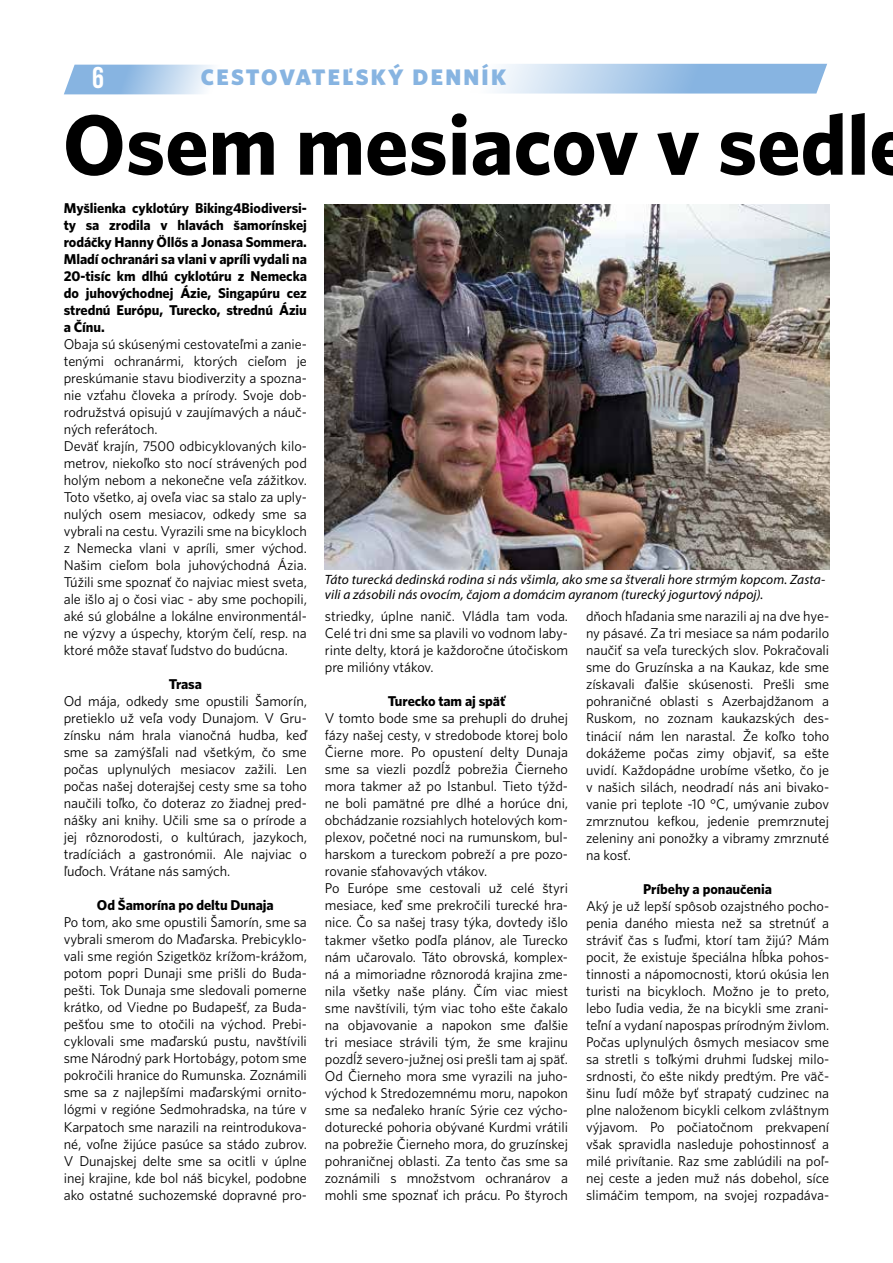
<style>
.page{position:relative;width:893px;height:1263px;background:#fff}
.page>*{position:absolute;margin:0;border:0;box-sizing:border-box;transform-origin:0 0}
.t1{font:85.5px "Whitney CE Bold";color:#000}
.t2{font:30px "Bebas Neue";color:#fff}
.t3{font:22.5px "Whitney CE Black";letter-spacing:.1em;color:#87b4e1}
.t4{font:14.25px/17px "Whitney C Ebook";letter-spacing:-.005em;color:#000;text-align:justify}
.t5{font:14.25px/17px "Whitney CE Bold";letter-spacing:-.005em;color:#000;text-align:justify}
.t6{font:italic 13.5px/15px "Myriad Pro";letter-spacing:.01em;color:#000}
</style>
<div class="page">
<svg style="left:64px;top:65px;width:149px;height:29px;background:#aeccea"></svg>
<svg style="left:495px;top:64px;width:332px;height:30px;background:#accbea"></svg>
<img style="left:325px;top:204px;width:504px;height:366px">
<h2 class="t2" style="left:92px;top:61px;width:13px">6</h2>
<h3 class="t3" style="left:201px;top:63px;width:307px">CESTOVATEĽSKÝ DENNÍK</h3>
<h1 class="t1" style="left:63px;top:94px;width:851px">Osem mesiacov v sedle</h1>
<p class="t5" style="left:64px;top:199px;width:245px">Myšlienka cyklotúry Biking4Biodiversi&shy;ty sa zrodila v hlavách šamorínskej rodáčky Hanny Öllős a Jonasa Sommera.<br>Mladí ochranári sa vlani v apríli vydali na 20-tisíc km dlhú cyklotúru z Nemecka do juhovýchodnej Ázie, Singapúru cez strednú Európu, Turecko, strednú Áziu a Čínu.</p>
<p class="t4" style="left:64px;top:335px;width:245px;text-align:left">Obaja sú skúsenými cestovateľmi a zanie&shy;tenými ochranármi, ktorých cieľom je preskúmanie stavu biodiverzity a spozna&shy;nie vzťahu človeka a prírody. Svoje dob&shy;rodružstvá opisujú v zaujímavých a náuč&shy;ných referátoch.<br>Deväť krajín, 7500 odbicyklovaných kilo&shy;metrov, niekoľko sto nocí strávených pod holým nebom a nekonečne veľa zážitkov.<br>Toto všetko, aj oveľa viac sa stalo za uply&shy;nulých osem mesiacov, odkedy sme sa vybrali na cestu. Vyrazili sme na bicykloch z Nemecka vlani v apríli, smer východ.<br>Našim cieľom bola juhovýchodná Ázia.<br>Túžili sme spoznať čo najviac miest sveta, ale išlo aj o čosi viac - aby sme pochopili, aké sú globálne a lokálne environmentál&shy;ne výzvy a úspechy, ktorým čelí, resp. na ktoré môže stavať ľudstvo do budúcna.</p>
<p class="t5" style="left:169px;top:675px;width:35px">Trasa</p>
<p class="t4" style="left:64px;top:692px;width:245px">Od mája, odkedy sme opustili Šamorín, pretieklo už veľa vody Dunajom. V Gru&shy;zínsku nám hrala vianočná hudba, keď sme sa zamýšľali nad všetkým, čo sme počas uplynulých mesiacov zažili. Len počas našej doterajšej cesty sme sa toho naučili toľko, čo doteraz zo žiadnej pred&shy;nášky ani knihy. Učili sme sa o prírode a jej rôznorodosti, o kultúrach, jazykoch, tradíciách a gastronómii. Ale najviac o ľuďoch. Vrátane nás samých.</p>
<p class="t5" style="left:97px;top:896px;width:178px">Od Šamorína po deltu Dunaja</p>
<p class="t4" style="left:64px;top:914px;width:245px">Po tom, ako sme opustili Šamorín, sme sa vybrali smerom do Maďarska. Prebicyklo&shy;vali sme región Szigetköz krížom-krážom, potom popri Dunaji sme prišli do Buda&shy;pešti. Tok Dunaja sme sledovali pomerne krátko, od Viedne po Budapešť, za Buda&shy;pešťou sme to otočili na východ. Prebi&shy;cyklovali sme maďarskú pustu, navštívili sme Národný park Hortobágy, potom sme pokročili hranice do Rumunska. Zoznámili sme sa z najlepšími maďarskými ornito&shy;lógmi v regióne Sedmohradska, na túre v Karpatoch sme narazili na reintrodukova&shy;né, voľne žijúce pasúce sa stádo zubrov.<br>V Dunajskej delte sme sa ocitli v úplne inej krajine, kde bol náš bicykel, podobne ako ostatné suchozemské dopravné pro-</p>
<p class="t6" style="left:325px;top:572px;width:502px">Táto turecká dedinská rodina si nás všimla, ako sme sa štverali hore strmým kopcom. Zasta&shy;vili a zásobili nás ovocím, čajom a domácim ayranom (turecký jogurtový nápoj).</p>
<p class="t4" style="left:325px;top:608px;width:245px">striedky, úplne nanič. Vládla tam voda.<br>Celé tri dni sme sa plavili vo vodnom laby&shy;rinte delty, ktorá je každoročne útočiskom pre milióny vtákov.</p>
<p class="t5" style="left:388px;top:692px;width:119px">Turecko tam aj späť</p>
<p class="t4" style="left:325px;top:710px;width:245px;text-align:left">V tomto bode sme sa prehupli do druhej fázy našej cesty, v stredobode ktorej bolo Čierne more. Po opustení delty Dunaja sme sa viezli pozdĺž pobrežia Čierneho mora takmer až po Istanbul. Tieto týžd&shy;ne boli pamätné pre dlhé a horúce dni, obchádzanie rozsiahlych hotelových kom&shy;plexov, početné noci na rumunskom, bul&shy;harskom a tureckom pobreží a pre pozo&shy;rovanie sťahovavých vtákov.<br>Po Európe sme cestovali už celé štyri mesiace, keď sme prekročili turecké hra&shy;nice. Čo sa našej trasy týka, dovtedy išlo takmer všetko podľa plánov, ale Turecko nám učarovalo. Táto obrovská, komplex&shy;ná a mimoriadne rôznorodá krajina zme&shy;nila všetky naše plány. Čím viac miest sme navštívili, tým viac toho ešte čakalo na objavovanie a napokon sme ďalšie tri mesiace strávili tým, že sme krajinu pozdĺž severo-južnej osi prešli tam aj späť.<br>Od Čierneho mora sme vyrazili na juho&shy;východ k Stredozemnému moru, napokon sme sa neďaleko hraníc Sýrie cez výcho&shy;doturecké pohoria obývané Kurdmi vrátili na pobrežie Čierneho mora, do gruzínskej pohraničnej oblasti. Za tento čas sme sa zoznámili s množstvom ochranárov a mohli sme spoznať ich prácu. Po štyroch</p>
<p class="t4" style="left:586px;top:608px;width:245px">dňoch hľadania sme narazili aj na dve hye&shy;ny pásavé. Za tri mesiace sa nám podarilo naučiť sa veľa tureckých slov. Pokračovali sme do Gruzínska a na Kaukaz, kde sme získavali ďalšie skúsenosti. Prešli sme pohraničné oblasti s Azerbajdžanom a Ruskom, no zoznam kaukazských des&shy;tinácií nám len narastal. Že koľko toho dokážeme počas zimy objaviť, sa ešte uvidí. Každopádne urobíme všetko, čo je v našich silách, neodradí nás ani bivako&shy;vanie pri teplote -10 °C, umývanie zubov zmrznutou kefkou, jedenie premrznutej zeleniny ani ponožky a vibramy zmrznuté na kosť.</p>
<p class="t5" style="left:643px;top:880px;width:130px">Príbehy a ponaučenia</p>
<p class="t4" style="left:586px;top:897px;width:245px">Aký je už lepší spôsob ozajstného pocho&shy;penia daného miesta než sa stretnúť a stráviť čas s ľuďmi, ktorí tam žijú? Mám pocit, že existuje špeciálna hĺbka pohos&shy;tinnosti a nápomocnosti, ktorú okúsia len turisti na bicykloch. Možno je to preto, lebo ľudia vedia, že na bicykli sme zrani&shy;teľní a vydaní napospas prírodným živlom.<br>Počas uplynulých ôsmych mesiacov sme sa stretli s toľkými druhmi ľudskej milo&shy;srdnosti, čo ešte nikdy predtým. Pre väč&shy;šinu ľudí môže byť strapatý cudzinec na plne naloženom bicykli celkom zvláštnym výjavom. Po počiatočnom prekvapení však spravidla nasleduje pohostinnosť a milé privítanie. Raz sme zablúdili na poľ&shy;nej ceste a jeden muž nás dobehol, síce slimáčim tempom, na svojej rozpadáva-</p>
</div>
